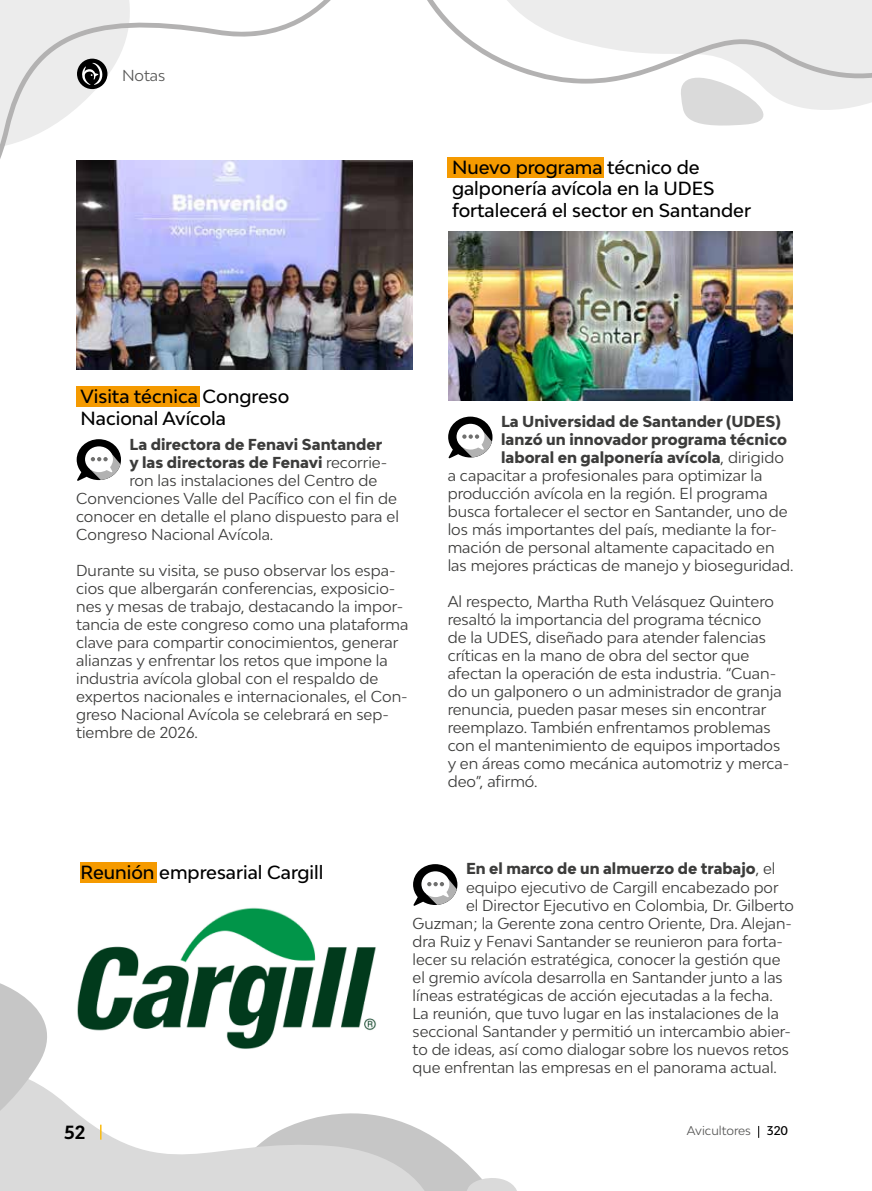
<style>
.page{position:relative;width:872px;height:1191px;background:#fff}
.page>*{position:absolute;margin:0;border:0;box-sizing:border-box;transform-origin:0 0}
.t1{font:500 18px/21.6px "Bw Modelica";color:#000}
.t2{font:700 18px "Bw Modelica";color:#000}
.t3{font:15px/18px "Bw Modelica";color:#3c3c3b}
.t4{font:800 15px "Bw Modelica";color:#3c3c3b}
.t5{font:15px "Bw Modelica";color:#575756}
.t6{font:12px "Bw Modelica";color:#575756}
.t7{font:500 12px "Bw Modelica";color:#000}
.s1{font-weight:400}
</style>
<div class="page">
<svg style="left:0;top:1109px;width:475px;height:82px;fill:#dadada"></svg>
<svg style="left:0;top:983px;width:72px;height:178px"></svg>
<svg style="left:462px;top:1172px;width:55px;height:19px"></svg>
<svg style="left:427px;top:0;width:445px;height:126px"></svg>
<svg style="left:76px;top:0;width:255px;height:256px"></svg>
<svg style="left:100px;top:1124px;width:2px;height:15px"></svg>
<svg style="left:0;top:0;width:158px;height:199px"></svg>
<img style="left:77px;top:907px;width:299px;height:142px">
<div style="left:76px;top:386px;width:124px;height:21px;background:#f59a00"></div>
<svg style="left:77px;top:439px;width:44px;height:42px"></svg>
<img style="left:77px;top:160px;width:336px;height:210px">
<div style="left:80px;top:862px;width:77px;height:21px;background:#f59a00"></div>
<svg style="left:413px;top:864px;width:44px;height:41px"></svg>
<div style="left:448px;top:157px;width:156px;height:21px;background:#f59a00"></div>
<svg style="left:448px;top:416px;width:44px;height:42px"></svg>
<img style="left:448px;top:231px;width:344px;height:170px">
<p class="t5" style="left:122px;top:65px;width:45px">Notas</p>
<p class="t1" style="left:452px;top:156px;width:300px">Nuevo programa técnico de galponería avícola en la UDES fortalecerá el sector en Santander</p>
<p class="t1" style="left:80px;top:385px;width:210px">Visita técnica Congreso<br>Nacional Avícola</p>
<p class="t4" style="left:130px;top:434px;width:254px">La directora de Fenavi Santander</p>
<p class="t4" style="left:130px;top:452px;width:259px">y las directoras de Fenavi <span class="s1">recorrie-</span></p>
<p class="t3" style="left:130px;top:470px;width:249px">ron las instalaciones del Centro de</p>
<p class="t3" style="left:76px;top:488px;width:322px">Convenciones Valle del Pacífico con el fin de</p>
<p class="t3" style="left:76px;top:506px;width:324px">conocer en detalle el plano dispuesto para el</p>
<p class="t3" style="left:76px;top:524px;width:199px">Congreso Nacional Avícola.</p>
<p class="t3" style="left:76px;top:560px;width:334px">Durante su visita, se puso observar los espa&shy;cios que albergarán conferencias, exposicio&shy;nes y mesas de trabajo, destacando la impor&shy;tancia de este congreso como una plataforma clave para compartir conocimientos, generar alianzas y enfrentar los retos que impone la industria avícola global con el respaldo de expertos nacionales e internacionales, el Con&shy;greso Nacional Avícola se celebrará en sep&shy;tiembre de 2026.</p>
<p class="t4" style="left:501px;top:412px;width:281px">La Universidad de Santander (UDES)</p>
<p class="t4" style="left:501px;top:430px;width:287px">lanzó un innovador programa técnico</p>
<p class="t4" style="left:501px;top:448px;width:284px">laboral en galponería avícola<span class="s1">, dirigido</span></p>
<p class="t3" style="left:448px;top:466px;width:316px">a capacitar a profesionales para optimizar la</p>
<p class="t3" style="left:448px;top:484px;width:321px">producción avícola en la región. El programa</p>
<p class="t3" style="left:448px;top:502px;width:341px">busca fortalecer el sector en Santander, uno de</p>
<p class="t3" style="left:448px;top:520px;width:331px">los más importantes del país, mediante la for-</p>
<p class="t3" style="left:448px;top:538px;width:328px">mación de personal altamente capacitado en</p>
<p class="t3" style="left:448px;top:556px;width:347px">las mejores prácticas de manejo y bioseguridad.</p>
<p class="t3" style="left:448px;top:592px;width:343px">Al respecto, Martha Ruth Velásquez Quintero resaltó la importancia del programa técnico<br>de la UDES, diseñado para atender falencias críticas en la mano de obra del sector que afectan la operación de esta industria. “Cuan&shy;do un galponero o un administrador de granja renuncia, pueden pasar meses sin encontrar reemplazo. También enfrentamos problemas con el mantenimiento de equipos importados y en áreas como mecánica automotriz y merca&shy;deo”, afirmó.</p>
<p class="t1" style="left:80px;top:861px;width:244px">Reunión empresarial Cargill</p>
<p class="t4" style="left:466px;top:859px;width:311px">En el marco de un almuerzo de trabajo<span class="s1">, el</span></p>
<p class="t3" style="left:466px;top:877px;width:314px">equipo ejecutivo de Cargill encabezado por</p>
<p class="t3" style="left:466px;top:895px;width:329px">el Director Ejecutivo en Colombia, Dr. Gilberto</p>
<p class="t3" style="left:412px;top:913px;width:381px">Guzman; la Gerente zona centro Oriente, Dra. Alejan-</p>
<p class="t3" style="left:412px;top:931px;width:372px">dra Ruiz y Fenavi Santander se reunieron para forta-</p>
<p class="t3" style="left:412px;top:949px;width:369px">lecer su relación estratégica, conocer la gestión que</p>
<p class="t3" style="left:412px;top:967px;width:371px">el gremio avícola desarrolla en Santander junto a las</p>
<p class="t3" style="left:412px;top:985px;width:362px">líneas estratégicas de acción ejecutadas a la fecha.</p>
<p class="t3" style="left:412px;top:1003px;width:368px">La reunión, que tuvo lugar en las instalaciones de la</p>
<p class="t3" style="left:412px;top:1021px;width:380px">seccional Santander y permitió un intercambio abier-</p>
<p class="t3" style="left:412px;top:1039px;width:378px">to de ideas, así como dialogar sobre los nuevos retos</p>
<p class="t3" style="left:412px;top:1057px;width:366px">que enfrentan las empresas en el panorama actual.</p>
<p class="t2" style="left:64px;top:1120px;width:23px">52</p>
<p class="t6" style="left:687px;top:1123px;width:65px">Avicultores</p>
<p class="t7" style="left:767px;top:1123px;width:23px">320</p>
</div>
